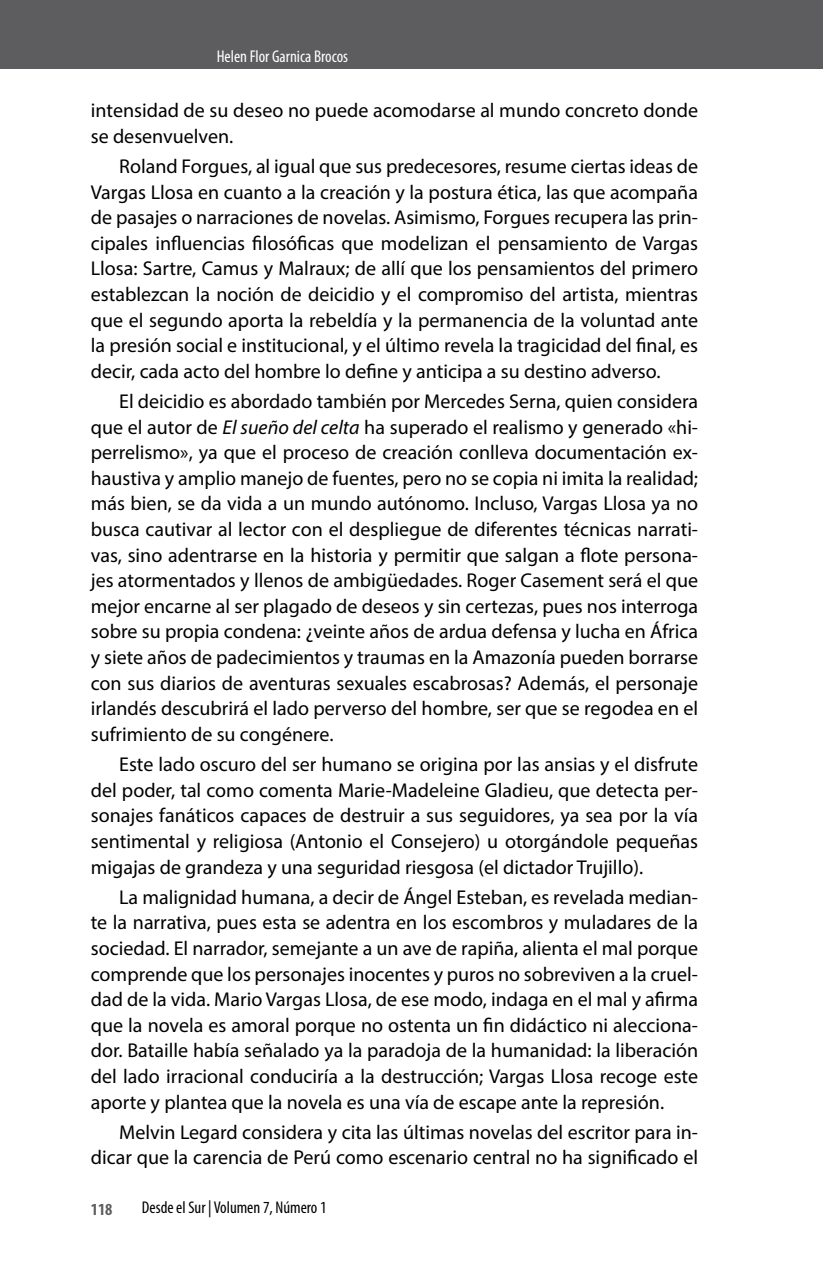
<style>
.page{position:relative;width:823px;height:1265px;background:#fff}
.page>*{position:absolute;margin:0;border:0;box-sizing:border-box;transform-origin:0 0}
.PARRAFOS{font:20px/25.6px "Myriad Pro";color:#000;text-align:justify}
.t1{font:condensed 17px "Myriad Pro";color:#000}
.PARRAFOS-2{font:condensed 17px "Myriad Pro";color:#fff}
.PARRAFOS-3{font:700 condensed 17px "Myriad Pro";color:#5d5d60}
.s1{font-style:italic}
</style>
<div class="page">
<div style="left:0;top:0;width:822px;height:68px;background:#5d5d60"></div>
<p class="PARRAFOS-2" style="left:217px;top:46px;width:133px">Helen Flor Garnica Brocos</p>
<p class="PARRAFOS" style="left:91px;top:97px;width:608px">intensidad de su deseo no puede acomodarse al mundo concreto donde se desenvuelven.</p>
<p class="PARRAFOS" style="left:91px;top:153px;width:608px;text-indent:28px">Roland Forgues, al igual que sus predecesores, resume ciertas ideas de Vargas Llosa en cuanto a la creación y la postura ética, las que acompaña de pasajes o narraciones de novelas. Asimismo, Forgues recupera las prin&shy;cipales influencias filosóficas que modelizan el pensamiento de Vargas Llosa: Sartre, Camus y Malraux; de allí que los pensamientos del primero establezcan la noción de deicidio y el compromiso del artista, mientras que el segundo aporta la rebeldía y la permanencia de la voluntad ante la presión social e institucional, y el último revela la tragicidad del final, es decir, cada acto del hombre lo define y anticipa a su destino adverso.</p>
<p class="PARRAFOS" style="left:91px;top:388px;width:608px;text-indent:28px">El deicidio es abordado también por Mercedes Serna, quien considera que el autor de <span class="s1">El sueño del celta</span> ha superado el realismo y generado «hi&shy;perrelismo», ya que el proceso de creación conlleva documentación ex&shy;haustiva y amplio manejo de fuentes, pero no se copia ni imita la realidad; más bien, se da vida a un mundo autónomo. Incluso, Vargas Llosa ya no busca cautivar al lector con el despliegue de diferentes técnicas narrati&shy;vas, sino adentrarse en la historia y permitir que salgan a flote persona&shy;jes atormentados y llenos de ambigüedades. Roger Casement será el que mejor encarne al ser plagado de deseos y sin certezas, pues nos interroga sobre su propia condena: ¿veinte años de ardua defensa y lucha en África y siete años de padecimientos y traumas en la Amazonía pueden borrarse con sus diarios de aventuras sexuales escabrosas? Además, el personaje irlandés descubrirá el lado perverso del hombre, ser que se regodea en el sufrimiento de su congénere.</p>
<p class="PARRAFOS" style="left:91px;top:751px;width:608px;text-indent:28px">Este lado oscuro del ser humano se origina por las ansias y el disfrute del poder, tal como comenta Marie-Madeleine Gladieu, que detecta per&shy;sonajes fanáticos capaces de destruir a sus seguidores, ya sea por la vía sentimental y religiosa (Antonio el Consejero) u otorgándole pequeñas migajas de grandeza y una seguridad riesgosa (el dictador Trujillo).</p>
<p class="PARRAFOS" style="left:91px;top:883px;width:608px;text-indent:28px">La malignidad humana, a decir de Ángel Esteban, es revelada median&shy;te la narrativa, pues esta se adentra en los escombros y muladares de la sociedad. El narrador, semejante a un ave de rapiña, alienta el mal porque comprende que los personajes inocentes y puros no sobreviven a la cruel&shy;dad de la vida. Mario Vargas Llosa, de ese modo, indaga en el mal y afirma que la novela es amoral porque no ostenta un fin didáctico ni alecciona&shy;dor. Bataille había señalado ya la paradoja de la humanidad: la liberación del lado irracional conduciría a la destrucción; Vargas Llosa recoge este aporte y plantea que la novela es una vía de escape ante la represión.</p>
<p class="PARRAFOS" style="left:91px;top:1118px;width:608px;text-align:right">Melvin Legard considera y cita las últimas novelas del escritor para in&shy;dicar que la carencia de Perú como escenario central no ha significado el</p>
<p class="PARRAFOS-3" style="left:91px;top:1198px;width:23px">118</p>
<p class="t1" style="left:142px;top:1196px;width:186px">Desde el Sur | Volumen 7, Número 1</p>
</div>
